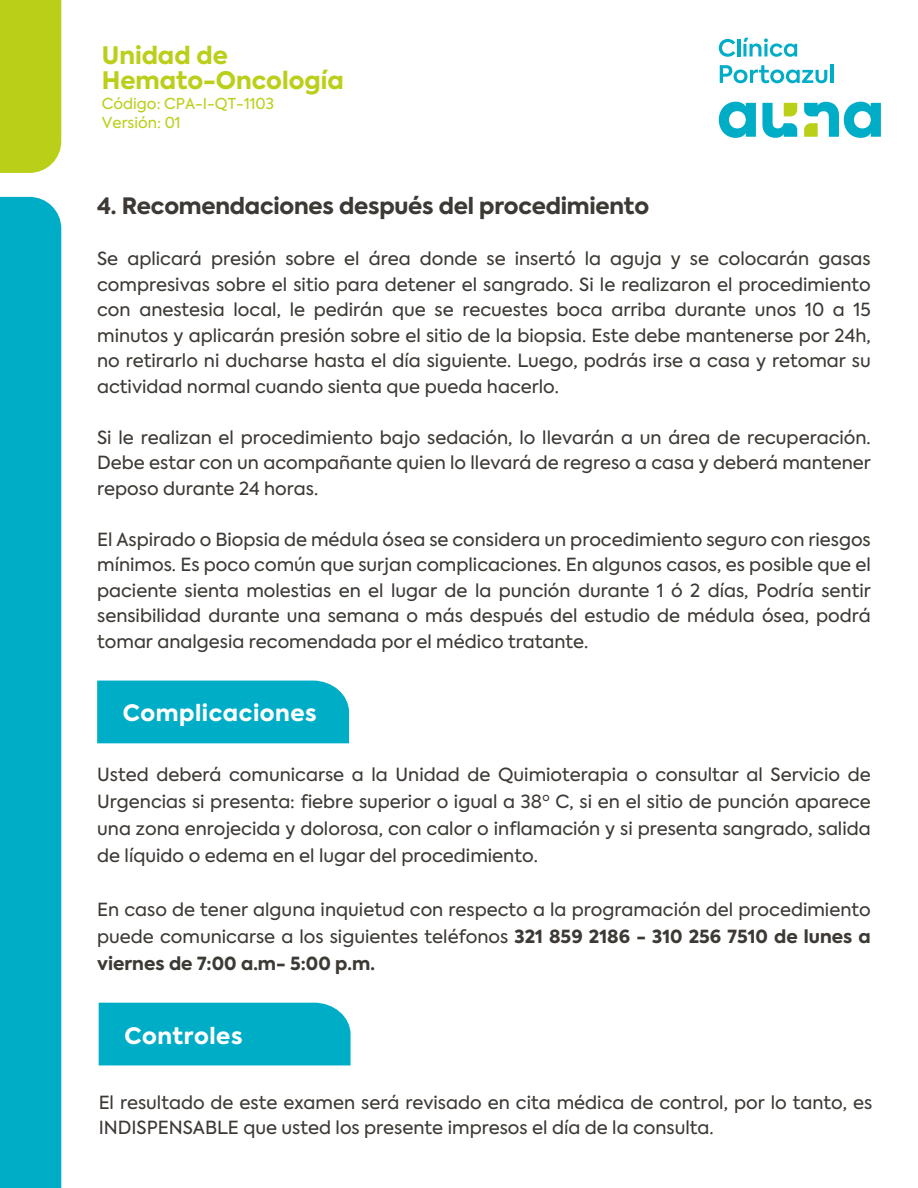
<style>
.page{position:relative;width:918px;height:1188px;background:#fff}
.page>*{position:absolute;margin:0;border:0;box-sizing:border-box;transform-origin:0 0}
.t1{font:800 24px/25.5px "Axiforma";color:#bbcf1a}
.t2{font:800 22.5px "Axiforma";letter-spacing:-.01em;color:#3d3935}
.t3{font:800 22.5px "Axiforma";letter-spacing:.025em;color:#fff}
.t4{font:18px/25.5px "Axiforma";color:#3d3935;text-align:justify}
.t5{font:15px/19.5px "Axiforma";color:#bbcf1a}
.s1{font-weight:800}
</style>
<div class="page">
<div style="left:0;top:197px;width:61px;height:991px;background:#00adc7"></div>
<div style="left:0;top:0;width:61px;height:173px;background:#bacf18"></div>
<svg style="left:719px;top:102px;width:37px;height:36px"></svg>
<svg style="left:762px;top:102px;width:119px;height:36px"></svg>
<svg style="left:719px;top:39px;width:16px;height:18px"></svg>
<hr style="left:737px;top:39px;width:3px;height:17px;background:#00adc7">
<svg style="left:743px;top:38px;width:54px;height:19px"></svg>
<svg style="left:720px;top:65px;width:107px;height:18px"></svg>
<hr style="left:830px;top:65px;width:4px;height:18px;background:#00adc7">
<div style="left:97px;top:681px;width:252px;height:62px;background:#00adc7"></div>
<div style="left:99px;top:1003px;width:252px;height:62px;background:#00adc7"></div>
<h1 class="t1" style="left:102px;top:43px;width:243px">Unidad de<br>Hemato-Oncología</h1>
<p class="t5" style="left:102px;top:94px;width:174px">Código: CPA-I-QT-1103<br>Versión: 01</p>
<p class="t2" style="left:97px;top:190px;width:553px">4. Recomendaciones después del procedimiento</p>
<p class="t4" style="left:97px;top:246px;width:775px">Se aplicará presión sobre el área donde se insertó la aguja y se colocarán gasas compresivas sobre el sitio para detener el sangrado. Si le realizaron el procedimiento con anestesia local, le pedirán que se recuestes boca arriba durante unos 10 a 15 minutos y aplicarán presión sobre el sitio de la biopsia. Este debe mantenerse por 24h, no retirarlo ni ducharse hasta el día siguiente. Luego, podrás irse a casa y retomar su actividad normal cuando sienta que pueda hacerlo.</p>
<p class="t4" style="left:97px;top:425px;width:775px">Si le realizan el procedimiento bajo sedación, lo llevarán a un área de recuperación.<br>Debe estar con un acompañante quien lo llevará de regreso a casa y deberá mantener reposo durante 24 horas.</p>
<p class="t4" style="left:97px;top:527px;width:775px">El Aspirado o Biopsia de médula ósea se considera un procedimiento seguro con riesgos mínimos. Es poco común que surjan complicaciones. En algunos casos, es posible que el paciente sienta molestias en el lugar de la punción durante 1 ó 2 días, Podría sentir sensibilidad durante una semana o más después del estudio de médula ósea, podrá tomar analgesia recomendada por el médico tratante.</p>
<p class="t3" style="left:123px;top:698px;width:195px">Complicaciones</p>
<p class="t4" style="left:97px;top:761px;width:775px;line-height:27px">Usted deberá comunicarse a la Unidad de Quimioterapia o consultar al Servicio de Urgencias si presenta: fiebre superior o igual a 38º C, si en el sitio de punción aparece una zona enrojecida y dolorosa, con calor o inflamación y si presenta sangrado, salida de líquido o edema en el lugar del procedimiento.</p>
<p class="t4" style="left:97px;top:896px;width:775px;line-height:27px">En caso de tener alguna inquietud con respecto a la programación del procedimiento puede comunicarse a los siguientes teléfonos <span class="s1">321 859 2186 - 310 256 7510 de lunes a viernes de 7:00 a.m- 5:00 p.m.</span></p>
<p class="t3" style="left:124px;top:1020px;width:120px">Controles</p>
<p class="t4" style="left:99px;top:1090px;width:775px">El resultado de este examen será revisado en cita médica de control, por lo tanto, es<br>INDISPENSABLE que usted los presente impresos el día de la consulta.</p>
</div>
